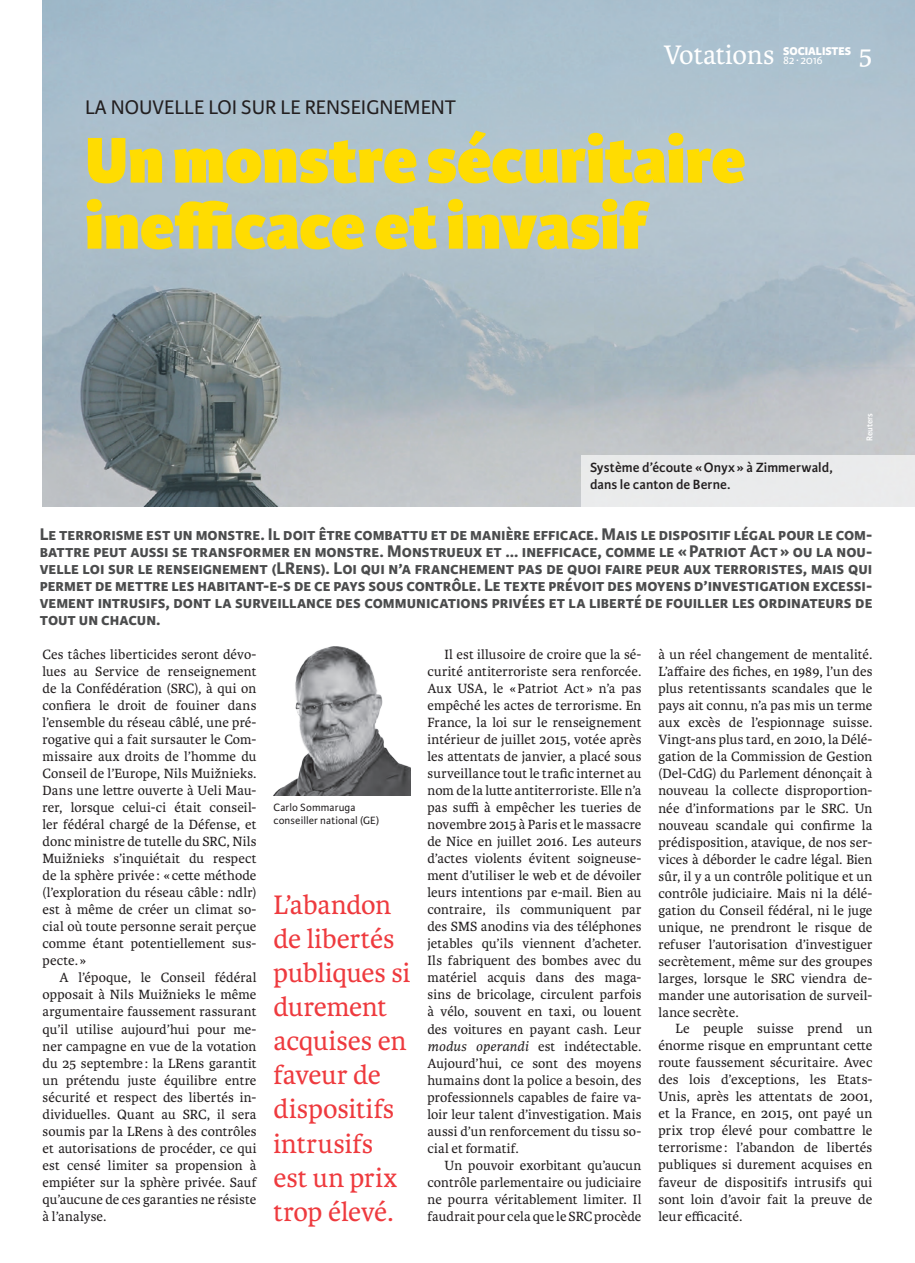
<style>
.page{position:relative;width:915px;height:1263px;background:#fff}
.page>*{position:absolute;margin:0;border:0;box-sizing:border-box;transform-origin:0 0}
.t1{font:800 69px/66px "Karmina Sans";color:#ffdc01}
.t2{font:28.5px/34px "Karmina";letter-spacing:-.005em;color:#ee3a3e}
.t3{font:28.5px "Karmina";color:#fff}
.t4{font:21px "Karmina Sans";color:#231f20}
.t5{font:700 18px/17px "Karmina Sans";color:#4b4c4d;text-align:justify}
.t6{font:14.25px/17px "Karmina";letter-spacing:.01em;color:#231f20;text-align:justify}
.t7{font:600 14.25px/17px "Karmina Sans";letter-spacing:.005em;color:#231f20}
.t8{font:800 12px "Karmina Sans";color:#fff}
.t9{font:12px "Karmina Sans";letter-spacing:-.02em;color:#fff}
.t10{font:11.25px/12.8px "Karmina Sans";letter-spacing:.01em;color:#231f20}
.t11{font:600 9px "Karmina Sans";letter-spacing:-.005em;color:#fff}
.s1{font-style:italic}
</style>
<div class="page">
<img style="left:273px;top:646px;width:137px;height:149px">
<img style="left:43px;top:0;width:871px;height:506px">
<div style="left:581px;top:455px;width:333px;height:51px;background:#eaebec"></div>
<h2 class="t3" style="left:663px;top:39px;width:112px">Votations</h2>
<p class="t8" style="left:782px;top:44px;width:69px">SOCIALISTES</p>
<p class="t9" style="left:782px;top:53px;width:41px">82 ∙ 2016</p>
<h2 class="t3" style="left:858px;top:39px;width:15px">5</h2>
<h3 class="t4" style="left:85px;top:95px;width:372px">LA NOUVELLE LOI SUR LE RENSEIGNEMENT</h3>
<h1 class="t1" style="left:85px;top:130px;width:662px">Un monstre sécuritaire inefficace et invasif</h1>
<p class="t7" style="left:589px;top:459px;width:244px">Système d’écoute «Onyx » à Zimmerwald, dans le canton de Berne.</p>
<p class="t11" style="left:864px;top:441px;width:29px;rotate:-90deg">Reuters</p>
<p class="t5" style="left:40px;top:526px;width:833px">Le terrorisme est un monstre. Il doit être combattu et de manière efficace. Mais le dispositif légal pour le com&shy;battre peut aussi se transformer en monstre. Monstrueux et … inefficace, comme le «Patriot Act» ou la nou&shy;velle loi sur le renseignement (LRens). Loi qui n’a franchement pas de quoi faire peur aux terroristes, mais qui permet de mettre les habitant-e-s de ce pays sous contrôle. Le texte prévoit des moyens d’investigation excessi&shy;vement intrusifs, dont la surveillance des communications privées et la liberté de fouiller les ordinateurs de tout un chacun.</p>
<p class="t6" style="left:43px;top:646px;width:215px">Ces tâches liberticides seront dévo&shy;lues au Service de renseignement de la Confédération (SRC), à qui on confiera le droit de fouiner dans l’ensemble du réseau câblé, une pré&shy;rogative qui a fait sursauter le Com&shy;missaire aux droits de l’homme du Conseil de l’Europe, Nils Muižnieks.<br>Dans une lettre ouverte à Ueli Mau&shy;rer, lorsque celui-ci était conseil&shy;ler fédéral chargé de la Défense, et donc ministre de tutelle du SRC, Nils Muižnieks s’inquiétait du respect de la sphère privée : « cette méthode (l’exploration du réseau câble : ndlr) est à même de créer un climat so&shy;cial où toute personne serait perçue comme étant potentiellement sus&shy;pecte. »</p>
<p class="t6" style="left:43px;top:969px;width:215px;text-indent:17px">A l’époque, le Conseil fédéral opposait à Nils Muižnieks le même argumentaire faussement rassurant qu’il utilise aujourd’hui pour me&shy;ner campagne en vue de la votation du 25 septembre : la LRens garantit un prétendu juste équilibre entre sécurité et respect des libertés in&shy;dividuelles. Quant au SRC, il sera soumis par la LRens à des contrôles et autorisations de procéder, ce qui est censé limiter sa propension à empiéter sur la sphère privée. Sauf qu’aucune de ces garanties ne résiste à l’analyse.</p>
<p class="t10" style="left:273px;top:801px;width:107px">Carlo Sommaruga conseiller national (GE)</p>
<h2 class="t2" style="left:273px;top:888px;width:138px">L’abandon de libertés publiques si durement acquises en faveur de dispositifs intrusifs est un prix trop élevé.</h2>
<p class="t6" style="left:427px;top:646px;width:215px;text-indent:17px">Il est illusoire de croire que la sé&shy;curité antiterroriste sera renforcée.<br>Aux USA, le «Patriot Act » n’a pas empêché les actes de terrorisme. En France, la loi sur le renseignement intérieur de juillet 2015, votée après les attentats de janvier, a placé sous surveillance tout le trafic internet au nom de la lutte antiterroriste. Elle n’a pas suffi à empêcher les tueries de novembre 2015 à Paris et le massacre de Nice en juillet 2016. Les auteurs d’actes violents évitent soigneuse&shy;ment d’utiliser le web et de dévoiler leurs intentions par e-mail. Bien au contraire, ils communiquent par des SMS anodins via des téléphones jetables qu’ils viennent d’acheter.<br>Ils fabriquent des bombes avec du matériel acquis dans des maga&shy;sins de bricolage, circulent parfois à vélo, souvent en taxi, ou louent des voitures en payant cash. Leur <span class="s1">modus operandi</span> est indétectable.<br>Aujourd’hui, ce sont des moyens humains dont la police a besoin, des professionnels capables de faire va&shy;loir leur talent d’investigation. Mais aussi d’un renforcement du tissu so&shy;cial et formatif.</p>
<p class="t6" style="left:427px;top:1157px;width:215px;text-indent:17px">Un pouvoir exorbitant qu’aucun contrôle parlementaire ou judiciaire ne pourra véritablement limiter. Il faudrait pour cela que le SRC procède</p>
<p class="t6" style="left:658px;top:646px;width:215px">à un réel changement de mentalité.<br>L’affaire des fiches, en 1989, l’un des plus retentissants scandales que le pays ait connu, n’a pas mis un terme aux excès de l’espionnage suisse.<br>Vingt-ans plus tard, en 2010, la Délé&shy;gation de la Commission de Gestion (Del-CdG) du Parlement dénonçait à nouveau la collecte disproportion&shy;née d’informations par le SRC. Un nouveau scandale qui confirme la prédisposition, atavique, de nos ser&shy;vices à déborder le cadre légal. Bien sûr, il y a un contrôle politique et un contrôle judiciaire. Mais ni la délé&shy;gation du Conseil fédéral, ni le juge unique, ne prendront le risque de refuser l’autorisation d’investiguer secrètement, même sur des groupes larges, lorsque le SRC viendra de&shy;mander une autorisation de surveil&shy;lance secrète.</p>
<p class="t6" style="left:658px;top:1020px;width:215px;text-indent:17px">Le peuple suisse prend un énorme risque en empruntant cette route faussement sécuritaire. Avec des lois d’exceptions, les Etats-Unis, après les attentats de 2001, et la France, en 2015, ont payé un prix trop élevé pour combattre le terrorisme : l’abandon de libertés publiques si durement acquises en faveur de dispositifs intrusifs qui sont loin d’avoir fait la preuve de leur efficacité.</p>
</div>
